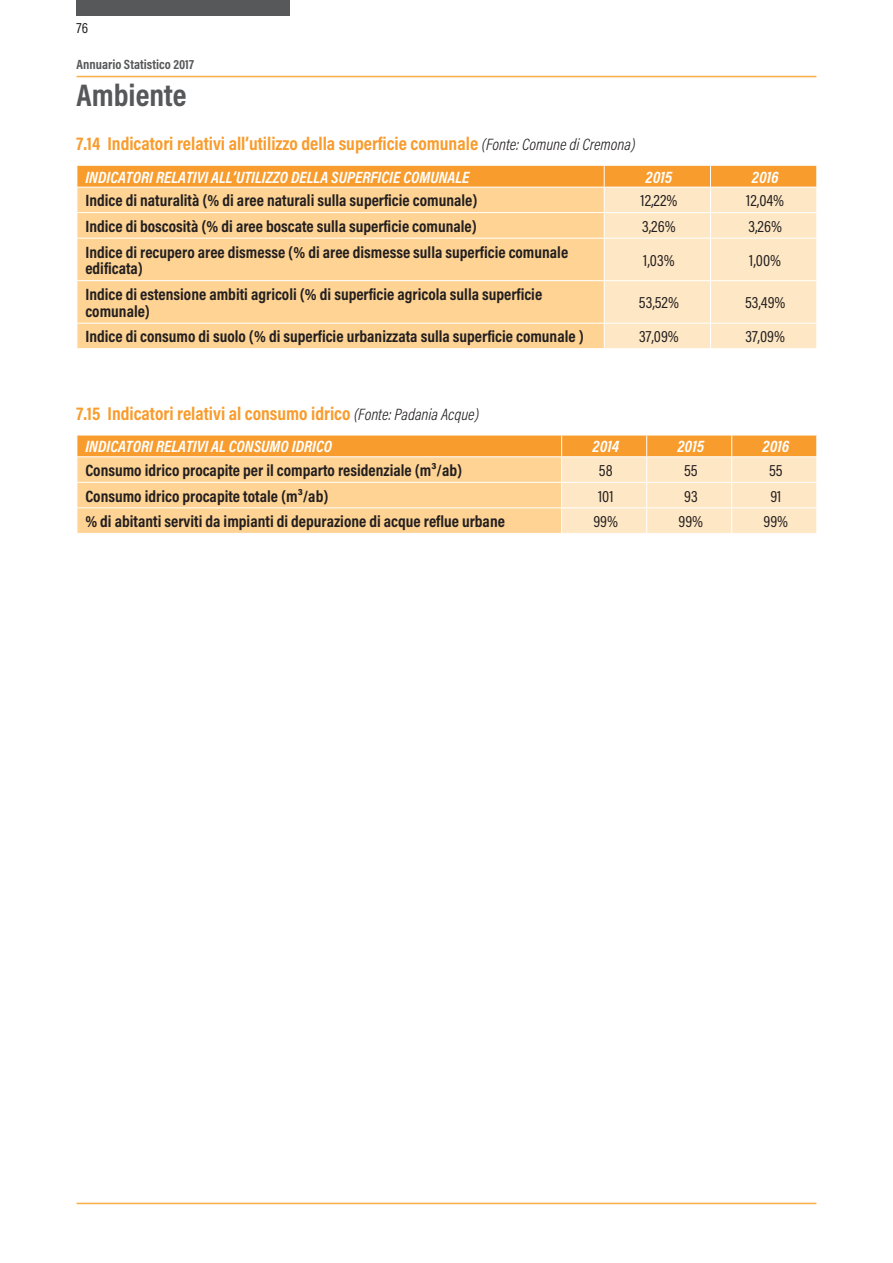
<style>
.page{position:relative;width:893px;height:1263px;background:#fff}
.page>*{position:absolute;margin:0;border:0;box-sizing:border-box;transform-origin:0 0}
.t1{font:700 31.5px "Acumin Pro Cond";color:#57585a}
.t2{font:700 18.75px "Acumin Pro Cond";color:#f89c2d}
.t3{font:700 16.5px/16.5px "Acumin Pro Cond";color:#231f20}
.t4{font:italic 700 16.5px "Acumin Pro Cond";color:#fff}
.t5{font:16.5px "Acumin Pro Cond";color:#231f20}
.t6{font:15px "Acumin Pro Cond";color:#231f20}
.t7{font:700 13.5px "Acumin Pro Cond";color:#57585a}
.s1{font-weight:300;font-style:italic;font-size:16.5px;color:#231f20}
</style>
<div class="page">
<div style="left:77px;top:0;width:213px;height:16px;background:#57585a"></div>
<hr style="left:77px;top:76px;width:739px;height:1px;background:#fbae43">
<hr style="left:77px;top:1203px;width:739px;height:1px;background:#fbae43">
<svg style="left:77px;top:166px;width:740px;height:183px;background:#fdd397"></svg>
<svg style="left:77px;top:436px;width:740px;height:97px;background:#fcce8e"></svg>
<p class="t6" style="left:77px;top:18px;width:13px">76</p>
<p class="t7" style="left:77px;top:55px;width:119px">Annuario Statistico 2017</p>
<h1 class="t1" style="left:77px;top:74px;width:112px">Ambiente</h1>
<p class="t2" style="left:77px;top:131px;width:560px">7.14 Indicatori relativi all’utilizzo della superficie comunale <span class="s1">(Fonte: Comune di Cremona)</span></p>
<p class="t4" style="left:85px;top:166px;width:386px">INDICATORI RELATIVI ALL’UTILIZZO DELLA SUPERFICIE COMUNALE</p>
<p class="t4" style="left:646px;top:166px;width:28px">2015</p>
<p class="t4" style="left:752px;top:166px;width:28px">2016</p>
<p class="t3" style="left:85px;top:192px;width:394px">Indice di naturalità (% di aree naturali sulla superficie comunale)</p>
<p class="t5" style="left:640px;top:190px;width:38px">12,22%</p>
<p class="t5" style="left:746px;top:190px;width:39px">12,04%</p>
<p class="t3" style="left:85px;top:217px;width:393px">Indice di boscosità (% di aree boscate sulla superficie comunale)</p>
<p class="t5" style="left:642px;top:216px;width:35px">3,26%</p>
<p class="t5" style="left:748px;top:216px;width:35px">3,26%</p>
<p class="t3" style="left:85px;top:243px;width:484px">Indice di recupero aree dismesse (% di aree dismesse sulla superficie comunale edificata)</p>
<p class="t5" style="left:643px;top:250px;width:33px">1,03%</p>
<p class="t5" style="left:749px;top:250px;width:33px">1,00%</p>
<p class="t3" style="left:85px;top:286px;width:458px">Indice di estensione ambiti agricoli (% di superficie agricola sulla superficie comunale)</p>
<p class="t5" style="left:639px;top:292px;width:42px">53,52%</p>
<p class="t5" style="left:745px;top:292px;width:42px">53,49%</p>
<p class="t3" style="left:85px;top:328px;width:500px">Indice di consumo di suolo (% di superficie urbanizzata sulla superficie comunale )</p>
<p class="t5" style="left:639px;top:326px;width:41px">37,09%</p>
<p class="t5" style="left:745px;top:326px;width:41px">37,09%</p>
<p class="t2" style="left:77px;top:401px;width:404px">7.15 Indicatori relativi al consumo idrico <span class="s1">(Fonte: Padania Acque)</span></p>
<p class="t4" style="left:85px;top:436px;width:248px">INDICATORI RELATIVI AL CONSUMO IDRICO</p>
<p class="t4" style="left:593px;top:436px;width:28px">2014</p>
<p class="t4" style="left:677px;top:436px;width:28px">2015</p>
<p class="t4" style="left:762px;top:436px;width:28px">2016</p>
<p class="t3" style="left:85px;top:462px;width:378px">Consumo idrico procapite per il comparto residenziale (m³/ab)</p>
<p class="t5" style="left:599px;top:460px;width:15px">58</p>
<p class="t5" style="left:684px;top:460px;width:15px">55</p>
<p class="t5" style="left:769px;top:460px;width:15px">55</p>
<p class="t3" style="left:85px;top:487px;width:245px">Consumo idrico procapite totale (m³/ab)</p>
<p class="t5" style="left:598px;top:485px;width:17px">101</p>
<p class="t5" style="left:684px;top:485px;width:15px">93</p>
<p class="t5" style="left:770px;top:485px;width:13px">91</p>
<p class="t3" style="left:85px;top:513px;width:421px">% di abitanti serviti da impianti di depurazione di acque reflue urbane</p>
<p class="t5" style="left:593px;top:511px;width:26px">99%</p>
<p class="t5" style="left:678px;top:511px;width:26px">99%</p>
<p class="t5" style="left:763px;top:511px;width:26px">99%</p>
</div>
